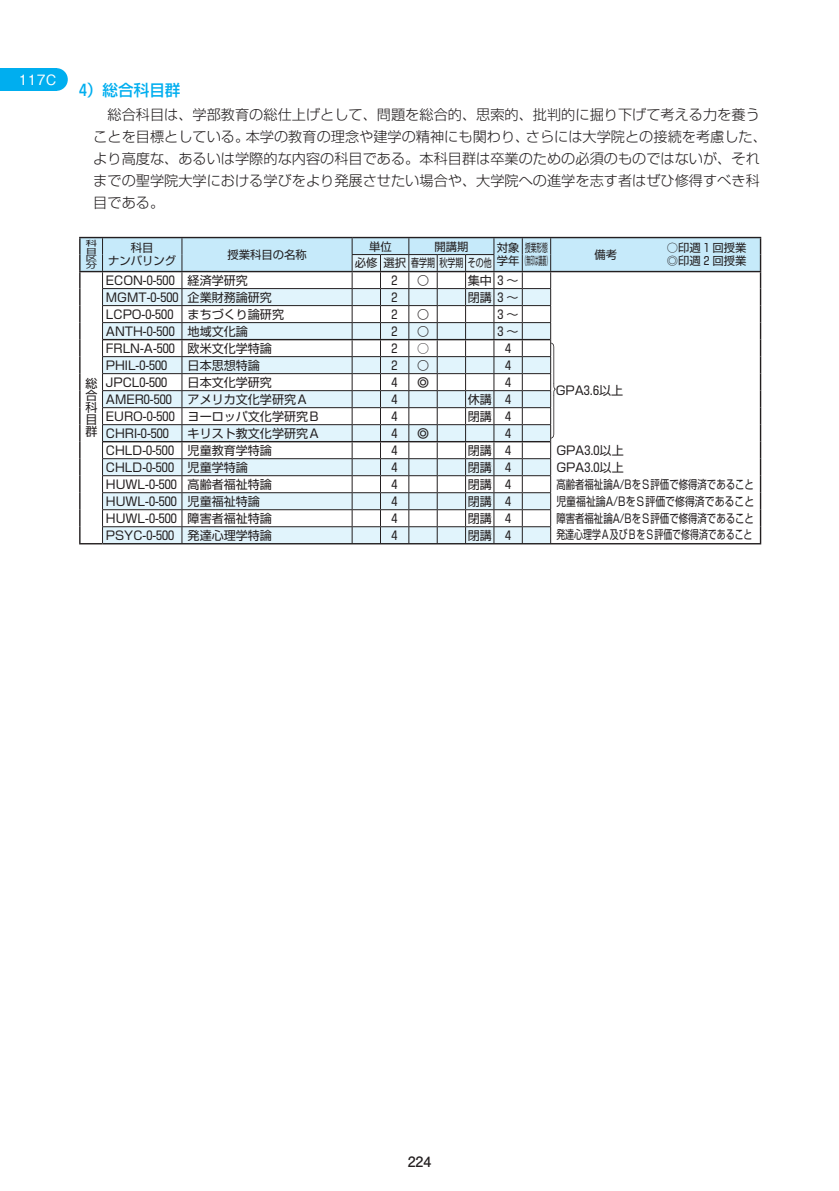
<style>
.page{position:relative;width:839px;height:1191px;background:#fff}
.page>*{position:absolute;margin:0;border:0;box-sizing:border-box;transform-origin:0 0}
.t1{font:15.6px "Shin Go Pro Medium 90 pv RKSJ H";color:#00aeef}
.t2{font:14.2px/22px "Shin Go Pro Light 90 pv RKSJ H";color:#231f20}
.t3{font:14.2px "Gothic BBB Pro Medium 90 pv RKSJ H";color:#fff}
.t4{font:14.2px "Futo Go B101 Pro Bold 90 pv RKSJ H";color:#231f20}
.t5{font:12px/12px "Shin Go Pro Regular 90 pv RKSJ H";color:#231f20;text-align:justify}
.t6{font:12px "Shin Go Pro Regular 90 pv RKSJ H";color:#231f20;scale:.78 1}
.t7{font:12px "Shin Go Pro Regular 90 pv RKSJ H";color:#231f20;scale:.74 1}
.t8{font:12px "Shin Go Pro Regular 90 pv RKSJ H";color:#231f20;scale:.82 1}
.t9{font:12px "Shin Go Pro Light 90 pv RKSJ H";color:#231f20}
.t10{font:11.4px/12.8px "Shin Go Pro Regular 90 pv RKSJ H";color:#231f20;text-align:center}
.t11{font:11.4px "Shin Go Pro Regular 90 pv RKSJ H";color:#231f20;scale:.5 1}
.t12{font:7.4px/7.4px "Shin Go Pro Regular 90 pv RKSJ H";color:#231f20;scale:1.54 1}
</style>
<div class="page">
<div style="left:0;top:68px;width:56px;height:23px;background:#00aeef"></div>
<div style="left:45px;top:68px;width:23px;height:23px;background:#00aeef;border-radius:50%"></div>
<hr style="left:79px;top:237px;width:273px;height:1px;background:#231f20">
<hr style="left:352px;top:237px;width:409px;height:1px;background:#231f20">
<svg style="left:79px;top:238px;width:682px;height:306px"></svg>
<p class="t3" style="left:19px;top:74px;width:39px">117C</p>
<p class="t1" style="left:79px;top:84px;width:103px">4）総合科目群</p>
<p class="t2" style="left:93px;top:105px;width:675px">　総合科目は、学部教育の総仕上げとして、問題を総合的、思索的、批判的に掘り下げて考える力を養うことを目標としている。本学の教育の理念や建学の精神にも関わり、さらには大学院との接続を考慮した、より高度な、あるいは学際的な内容の科目である。本科目群は卒業のための必須のものではないが、それまでの聖学院大学における学びをより発展させたい場合や、大学院への進学を志す者はぜひ修得すべき科目である。</p>
<p class="t12" style="left:86px;top:241px;width:9px">科目区分</p>
<p class="t10" style="left:108px;top:243px;width:70px">科目<br>ナンバリング</p>
<p class="t10" style="left:227px;top:250px;width:81px">授業科目の名称</p>
<p class="t10" style="left:369px;top:241px;width:24px">単位</p>
<p class="t10" style="left:434px;top:241px;width:36px">開講期</p>
<p class="t10" style="left:496px;top:243px;width:55px;text-align:left">対象<br>学年（無印は講義）</p>
<p class="t11" style="left:525px;top:244px;width:47px">授業形態</p>
<p class="t10" style="left:667px;top:243px;width:81px">○印週 1 回授業</p>
<p class="t10" style="left:594px;top:250px;width:24px">備考</p>
<p class="t10" style="left:355px;top:258px;width:138px">必修選択春学期秋学期その他</p>
<p class="t10" style="left:667px;top:256px;width:81px">◎印週 2 回授業</p>
<p class="t5" style="left:85px;top:379px;width:13px">総合科目群</p>
<p class="t5" style="left:106px;top:276px;width:143px">ECON-0-500 経済学研究</p>
<p class="t5" style="left:391px;top:276px;width:8px">2</p>
<p class="t9" style="left:417px;top:276px;width:14px">〇</p>
<p class="t5" style="left:467px;top:276px;width:52px">集中 3～</p>
<p class="t5" style="left:106px;top:293px;width:167px">MGMT-0-500 企業財務論研究</p>
<p class="t5" style="left:391px;top:293px;width:8px">2</p>
<p class="t5" style="left:467px;top:293px;width:52px">閉講 3～</p>
<p class="t5" style="left:106px;top:310px;width:180px">LCPO-0-500 まちづくり論研究</p>
<p class="t5" style="left:391px;top:310px;width:8px">2</p>
<p class="t9" style="left:417px;top:310px;width:14px">〇</p>
<p class="t5" style="left:497px;top:310px;width:23px">3 ～</p>
<p class="t5" style="left:106px;top:327px;width:143px">ANTH-0-500 地域文化論</p>
<p class="t5" style="left:391px;top:327px;width:8px">2</p>
<p class="t9" style="left:417px;top:326px;width:14px">〇</p>
<p class="t5" style="left:497px;top:327px;width:23px">3 ～</p>
<p class="t5" style="left:106px;top:344px;width:167px">FRLN-A-500 欧米文化学特論</p>
<p class="t5" style="left:391px;top:344px;width:8px">2</p>
<p class="t5" style="left:417px;top:344px;width:14px">○</p>
<p class="t5" style="left:505px;top:344px;width:8px">4</p>
<p class="t5" style="left:106px;top:361px;width:63px">PHIL-0-500</p>
<p class="t5" style="left:188px;top:361px;width:74px">日本思想特論</p>
<p class="t5" style="left:391px;top:361px;width:8px">2</p>
<p class="t9" style="left:417px;top:361px;width:14px">〇</p>
<p class="t5" style="left:505px;top:361px;width:8px">4</p>
<p class="t5" style="left:106px;top:378px;width:63px">JPCL0-500</p>
<p class="t5" style="left:188px;top:378px;width:86px">日本文化学研究</p>
<p class="t5" style="left:391px;top:378px;width:8px">4</p>
<p class="t9" style="left:417px;top:378px;width:14px">◎</p>
<p class="t5" style="left:505px;top:378px;width:8px">4</p>
<p class="t5" style="left:555px;top:386px;width:69px">GPA3.6以上</p>
<p class="t5" style="left:106px;top:395px;width:67px">AMER0-500</p>
<p class="t5" style="left:188px;top:395px;width:122px">アメリカ文化学研究Ａ</p>
<p class="t5" style="left:391px;top:395px;width:8px">4</p>
<p class="t5" style="left:467px;top:395px;width:45px">休講 4</p>
<p class="t5" style="left:106px;top:412px;width:216px">EURO-0-500 ヨーロッパ文化学研究Ｂ</p>
<p class="t5" style="left:391px;top:412px;width:8px">4</p>
<p class="t5" style="left:467px;top:412px;width:45px">閉講 4</p>
<p class="t5" style="left:106px;top:429px;width:64px">CHRI-0-500</p>
<p class="t5" style="left:188px;top:429px;width:134px">キリスト教文化学研究Ａ</p>
<p class="t5" style="left:391px;top:429px;width:8px">4</p>
<p class="t9" style="left:417px;top:428px;width:14px">◎</p>
<p class="t5" style="left:505px;top:429px;width:8px">4</p>
<p class="t5" style="left:106px;top:446px;width:167px">CHLD-0-500 児童教育学特論</p>
<p class="t5" style="left:391px;top:446px;width:8px">4</p>
<p class="t5" style="left:467px;top:446px;width:45px">閉講 4</p>
<p class="t5" style="left:556px;top:446px;width:69px">GPA3.0以上</p>
<p class="t5" style="left:106px;top:463px;width:143px">CHLD-0-500 児童学特論</p>
<p class="t5" style="left:391px;top:463px;width:8px">4</p>
<p class="t5" style="left:467px;top:463px;width:45px">閉講 4</p>
<p class="t5" style="left:556px;top:463px;width:69px">GPA3.0以上</p>
<p class="t5" style="left:106px;top:480px;width:167px">HUWL-0-500 高齢者福祉特論</p>
<p class="t5" style="left:391px;top:480px;width:8px">4</p>
<p class="t5" style="left:467px;top:480px;width:45px">閉講 4</p>
<p class="t6" style="left:556px;top:480px;width:255px">高齢者福祉論A/BをＳ評価で修得済であること</p>
<p class="t5" style="left:106px;top:497px;width:155px">HUWL-0-500 児童福祉特論</p>
<p class="t5" style="left:391px;top:497px;width:8px">4</p>
<p class="t5" style="left:467px;top:497px;width:45px">閉講 4</p>
<p class="t8" style="left:556px;top:497px;width:243px">児童福祉論A/BをＳ評価で修得済であること</p>
<p class="t5" style="left:106px;top:514px;width:167px">HUWL-0-500 障害者福祉特論</p>
<p class="t5" style="left:391px;top:514px;width:8px">4</p>
<p class="t5" style="left:467px;top:514px;width:45px">閉講 4</p>
<p class="t6" style="left:556px;top:514px;width:255px">障害者福祉論A/BをＳ評価で修得済であること</p>
<p class="t5" style="left:106px;top:531px;width:167px">PSYC-0-500 発達心理学特論</p>
<p class="t5" style="left:391px;top:531px;width:8px">4</p>
<p class="t5" style="left:467px;top:531px;width:45px">閉講 4</p>
<p class="t7" style="left:556px;top:530px;width:267px">発達心理学Ａ及びＢをＳ評価で修得済であること</p>
<p class="t4" style="left:407px;top:1156px;width:25px">224</p>
</div>
